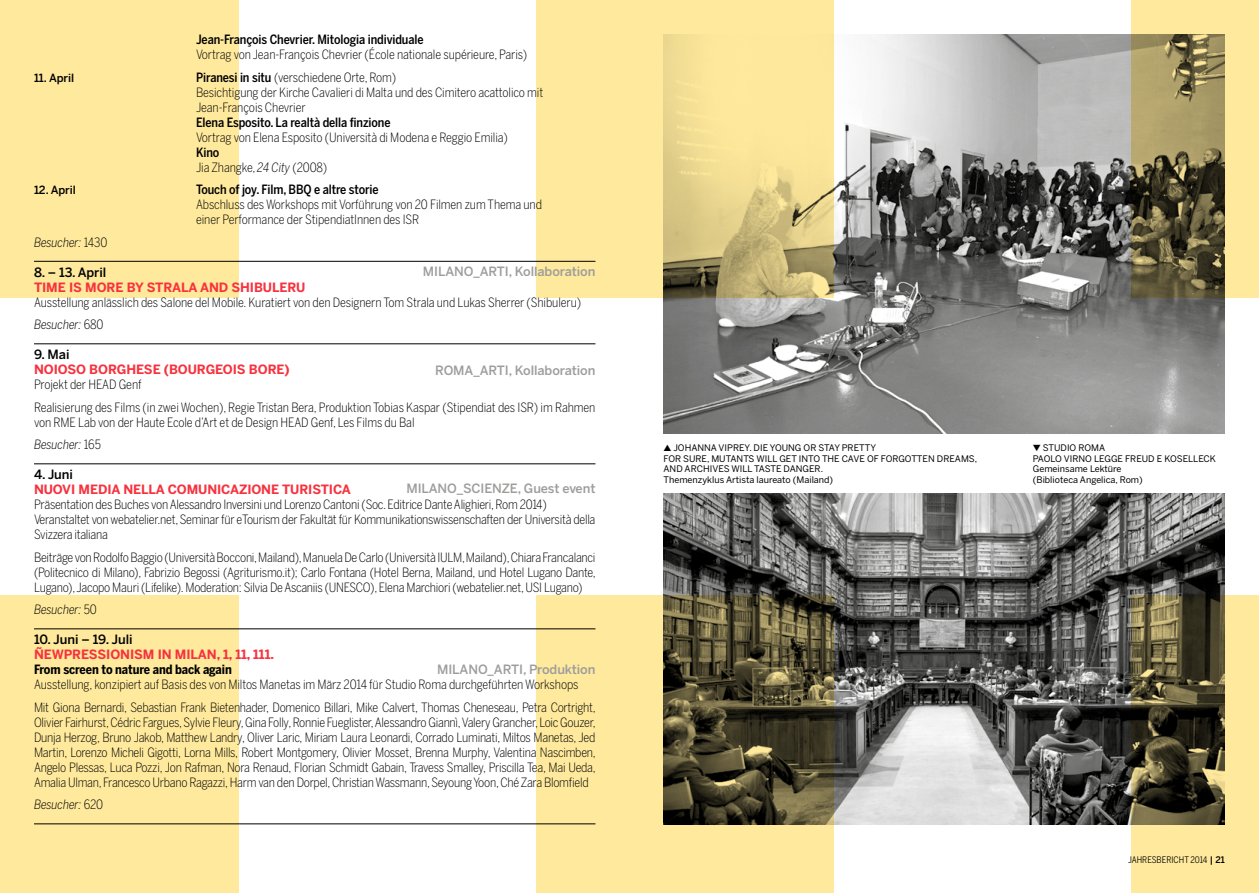
<style>
.page{position:relative;width:1259px;height:893px;background:#fff}
.page>*{position:absolute;margin:0;border:0;box-sizing:border-box;transform-origin:0 0}
.t1{font:300 12.75px/15px "Benton Sans Cond";letter-spacing:-.015em;color:#000}
.t2{font:700 12.75px "Benton Sans";letter-spacing:-.01em;color:#f7323f}
.t3{font:500 12.75px "Benton Sans Cond";letter-spacing:-.01em;color:#000}
.t4{font:500 12.75px "Benton Sans";letter-spacing:-.01em;color:#9d9d9c}
.t5{font:500 12.75px "Benton Sans";letter-spacing:-.01em;color:#000}
.t6{font:italic 300 12.75px "Benton Sans Cond";letter-spacing:-.01em;color:#000}
.t7{font:700 12.75px "Benton Sans Cond";letter-spacing:-.01em;color:#000}
.t8{font:500 11.25px "Benton Sans";letter-spacing:-.01em;color:#000}
.t9{font:9px/10.5px "Benton Sans";color:#000}
.t10{font:9px "Benton Sans Cond";color:#000}
.s1{font-weight:500}
.s2{font-style:italic}
.s3{font-style:normal}
.s4{font-family:"Benton Sans";font-weight:500}
</style>
<div class="page">
<div style="left:0;top:0;width:238px;height:298px;background:#fee99c"></div>
<div style="left:0;top:595px;width:238px;height:298px;background:#fee99c"></div>
<div style="left:536px;top:0;width:297px;height:298px;background:#fee99c"></div>
<div style="left:536px;top:595px;width:297px;height:298px;background:#fee99c"></div>
<div style="left:1131px;top:0;width:128px;height:298px;background:#fee99c"></div>
<div style="left:1131px;top:595px;width:128px;height:298px;background:#fee99c"></div>
<hr style="left:34px;top:261px;width:561px;height:1px;background:#000">
<hr style="left:34px;top:343px;width:561px;height:1px;background:#000">
<hr style="left:34px;top:463px;width:561px;height:1px;background:#000">
<hr style="left:34px;top:628px;width:561px;height:1px;background:#000">
<hr style="left:34px;top:823px;width:561px;height:1px;background:#000">
<img style="left:663px;top:34px;width:562px;height:399px">
<img style="left:663px;top:493px;width:562px;height:332px">
<p class="t3" style="left:196px;top:32px;width:229px">Jean-François Chevrier. Mitologia individuale</p>
<p class="t1" style="left:196px;top:47px;width:333px">Vortrag von Jean-François Chevrier (École nationale supérieure, Paris)</p>
<p class="t8" style="left:34px;top:71px;width:42px">11. April</p>
<p class="t1" style="left:196px;top:69px;width:349px"><span class="s1">Piranesi in situ</span> (verschiedene Orte, Rom)<br>Besichtigung der Kirche Cavalieri di Malta und des Cimitero acattolico mit<br>Jean-François Chevrier</p>
<p class="t3" style="left:196px;top:115px;width:196px">Elena Esposito. La realtà della finzione</p>
<p class="t1" style="left:196px;top:129px;width:313px">Vortrag von Elena Esposito (Università di Modena e Reggio Emilia)</p>
<p class="t1" style="left:196px;top:144px;width:133px"><span class="s1">Kino<br></span>Jia Zhangke, <span class="s2">24 City</span> (2008)</p>
<p class="t8" style="left:34px;top:183px;width:43px">12. April</p>
<p class="t3" style="left:196px;top:182px;width:184px">Touch of joy. Film, BBQ e altre storie</p>
<p class="t1" style="left:196px;top:197px;width:347px">Abschluss des Workshops mit Vorführung von 20 Filmen zum Thema und einer Performance der StipendiatInnen des ISR</p>
<p class="t6" style="left:34px;top:235px;width:75px">Besucher: <span class="s3">1430</span></p>
<p class="t5" style="left:34px;top:264px;width:74px">8. – 13. April</p>
<p class="t2" style="left:34px;top:279px;width:273px">TIME IS MORE BY STRALA AND SHIBULERU</p>
<p class="t1" style="left:34px;top:291px;width:548px;line-height:22.5px">Ausstellung anlässlich des Salone del Mobile. Kuratiert von den Designern Tom Strala und Lukas Sherrer (Shibuleru)<br><span class="s2">Besucher:</span> 680</p>
<p class="t5" style="left:34px;top:347px;width:37px">9. Mai</p>
<p class="t2" style="left:34px;top:362px;width:257px">NOIOSO BORGHESE (BOURGEOIS BORE)</p>
<p class="t1" style="left:34px;top:373px;width:563px;line-height:22.5px">Projekt der HEAD Genf<br>Realisierung des Films (in zwei Wochen), Regie Tristan Bera, Produktion Tobias Kaspar (Stipendiat des ISR) im Rahmen</p>
<p class="t1" style="left:34px;top:411px;width:382px;line-height:22.5px">von RME Lab von der Haute Ecole d’Art et de Design HEAD Genf, Les Films du Bal<br><span class="s2">Besucher:</span> 165</p>
<p class="t5" style="left:34px;top:467px;width:40px">4. Juni</p>
<p class="t2" style="left:34px;top:482px;width:318px">NUOVI MEDIA NELLA COMUNICAZIONE TURISTICA</p>
<p class="t1" style="left:34px;top:497px;width:563px">Präsentation des Buches von Alessandro Inversini und Lorenzo Cantoni (Soc. Editrice Dante Alighieri, Rom 2014)<br>Veranstaltet von webatelier.net, Seminar für eTourism der Fakultät für Kommunikationswissenschaften der Università della<br>Svizzera italiana</p>
<p class="t1" style="left:34px;top:549px;width:563px;text-align:justify">Beiträge von Rodolfo Baggio (Università Bocconi, Mailand), Manuela De Carlo (Università IULM, Mailand), Chiara Francalanci (Politecnico di Milano), Fabrizio Begossi (Agriturismo.it); Carlo Fontana (Hotel Berna, Mailand, und Hotel Lugano Dante, Lugano), Jacopo Mauri (Lifelike). Moderation: Silvia De Ascaniis (UNESCO), Elena Marchiori (webatelier.net, USI Lugano)</p>
<p class="t6" style="left:34px;top:602px;width:64px">Besucher: <span class="s3">50</span></p>
<p class="t5" style="left:34px;top:632px;width:100px">10. Juni – 19. Juli</p>
<p class="t2" style="left:34px;top:647px;width:241px">ÑEWPRESSIONISM IN MILAN, 1, 11, 111.</p>
<p class="t7" style="left:34px;top:662px;width:199px">From screen to nature and back again</p>
<p class="t1" style="left:34px;top:673px;width:563px;line-height:22.5px">Ausstellung, konzipiert auf Basis des von Miltos Manetas im März 2014 für Studio Roma durchgeführten Workshops<br>Mit Giona Bernardi, Sebastian Frank Bietenhader, Domenico Billari, Mike Calvert, Thomas Cheneseau, Petra Cortright,</p>
<p class="t1" style="left:34px;top:714px;width:563px;text-align:justify">Olivier Fairhurst, Cédric Fargues, Sylvie Fleury, Gina Folly, Ronnie Fueglister, Alessandro Giannì, Valery Grancher, Loic Gouzer, Dunja Herzog, Bruno Jakob, Matthew Landry, Oliver Laric, Miriam Laura Leonardi, Corrado Luminati, Miltos Manetas, Jed Martin, Lorenzo Micheli Gigotti, Lorna Mills, Robert Montgomery, Olivier Mosset, Brenna Murphy, Valentina Nascimben, Angelo Plessas, Luca Pozzi, Jon Rafman, Nora Renaud, Florian Schmidt Gabain, Travess Smalley, Priscilla Tea, Mai Ueda, Amalia Ulman, Francesco Urbano Ragazzi, Harm van den Dorpel, Christian Wassmann, Seyoung Yoon, Ché Zara Blomfield</p>
<p class="t6" style="left:34px;top:797px;width:71px">Besucher: <span class="s3">620</span></p>
<p class="t4" style="left:423px;top:264px;width:174px">MILANO_ARTI, Kollaboration</p>
<p class="t4" style="left:435px;top:363px;width:162px">ROMA_ARTI, Kollaboration</p>
<p class="t4" style="left:406px;top:481px;width:190px">MILANO_SCIENZE, Guest event</p>
<p class="t4" style="left:437px;top:661px;width:160px">MILANO_ARTI, Produktion</p>
<p class="t9" style="left:663px;top:443px;width:315px">▲ JOHANNA VIPREY. DIE YOUNG OR STAY PRETTY<br>FOR SURE, MUTANTS WILL GET INTO THE CAVE OF FORGOTTEN DREAMS, AND ARCHIVES WILL TASTE DANGER.<br>Themenzyklus Artista laureato (Mailand)</p>
<p class="t9" style="left:1033px;top:443px;width:185px">▼ STUDIO ROMA<br>PAOLO VIRNO LEGGE FREUD E KOSELLECK<br>Gemeinsame Lektüre<br>(Biblioteca Angelica, Rom)</p>
<p class="t10" style="left:1128px;top:854px;width:98px">JAHRESBERICHT 2014 <span class="s4">| 21</span></p>
</div>
